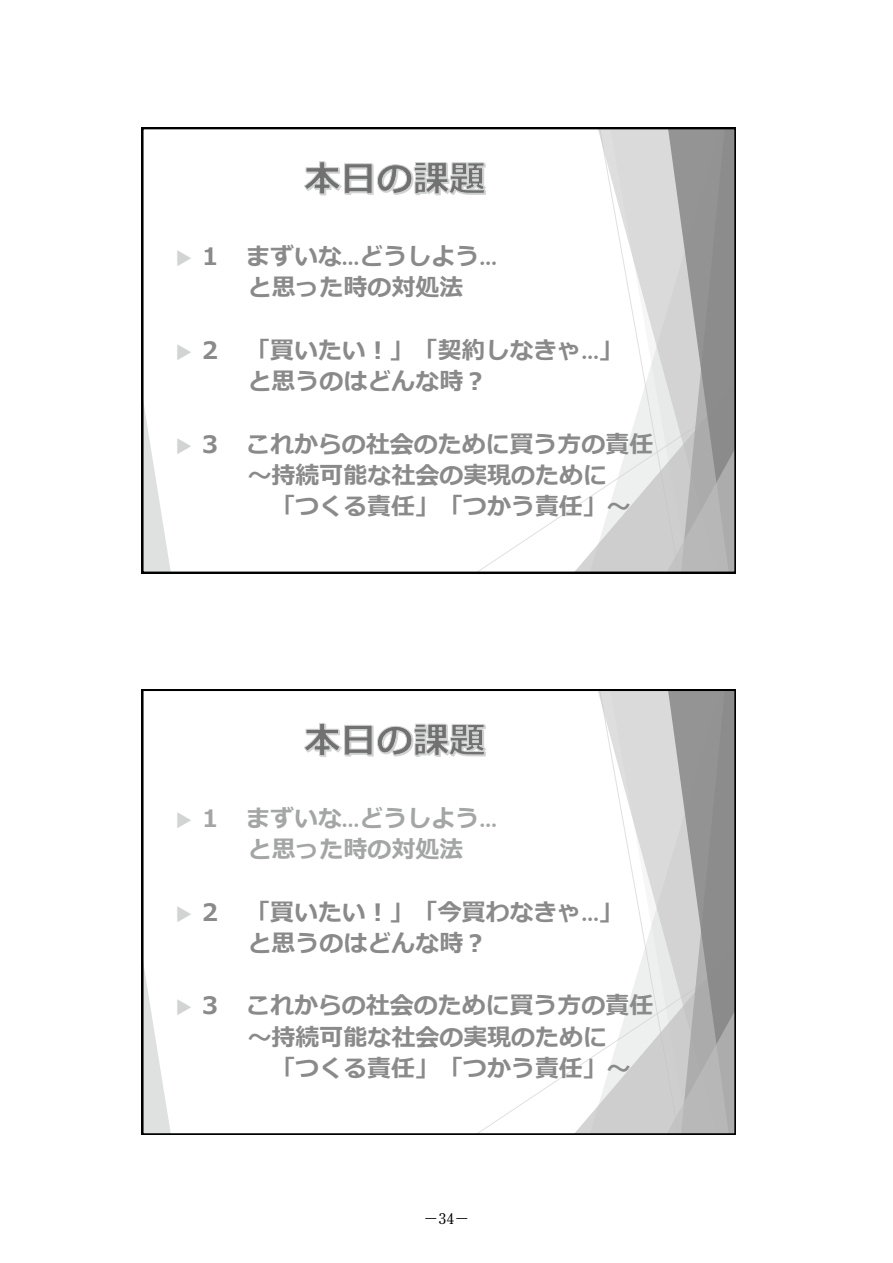
<style>
.page{position:relative;width:893px;height:1263px;background:#fff}
.page>*{position:absolute;margin:0;border:0;box-sizing:border-box;transform-origin:0 0}
.t1{font:700 24px/31.3px "Meiryo";color:#8a8a8a}
.t2{font:700 24px/31.3px "Meiryo";color:#a4a5a5}
.t3{font:700 14.85px "Futo Min A101 Pro";color:#000}
.s1{color:#d2d3d3}
.s2{font-family:"Trebuchet MS"}
</style>
<div class="page">
<svg style="left:142px;top:128px;width:594px;height:445px"></svg>
<svg style="left:142px;top:689px;width:594px;height:446px"></svg>
<p class="t1" style="left:248px;top:242px;width:251px;text-indent:-72px"><span class="s1">◆</span> １ まずいな<span class="s2">…</span>どうしよう<span class="s2">…</span>と思った時の対処法</p>
<p class="t1" style="left:248px;top:336px;width:377px;text-indent:-72px"><span class="s1">◆</span> ２ 「買いたい！」「契約しなきゃ<span class="s2">…</span>」と思うのはどんな時？</p>
<p class="t1" style="left:248px;top:429px;width:407px;text-indent:-72px"><span class="s1">◆</span> ３ これからの社会のために買う方の責任～持続可能な社会の実現のために</p>
<p class="t1" style="left:271px;top:492px;width:361px">「つくる責任」「つかう責任」～</p>
<p class="t2" style="left:248px;top:804px;width:251px;text-indent:-72px"><span class="s1">◆</span> １ まずいな<span class="s2">…</span>どうしよう<span class="s2">…</span>と思った時の対処法</p>
<p class="t1" style="left:248px;top:897px;width:377px;text-indent:-72px"><span class="s1">◆</span> ２ 「買いたい！」「今買わなきゃ<span class="s2">…</span>」と思うのはどんな時？</p>
<p class="t1" style="left:248px;top:991px;width:407px;text-indent:-72px"><span class="s1">◆</span> ３ これからの社会のために買う方の責任～持続可能な社会の実現のために</p>
<p class="t1" style="left:271px;top:1053px;width:361px">「つくる責任」「つかう責任」～</p>
<p class="t3" style="left:424px;top:1207px;width:47px">−34−</p>
</div>
